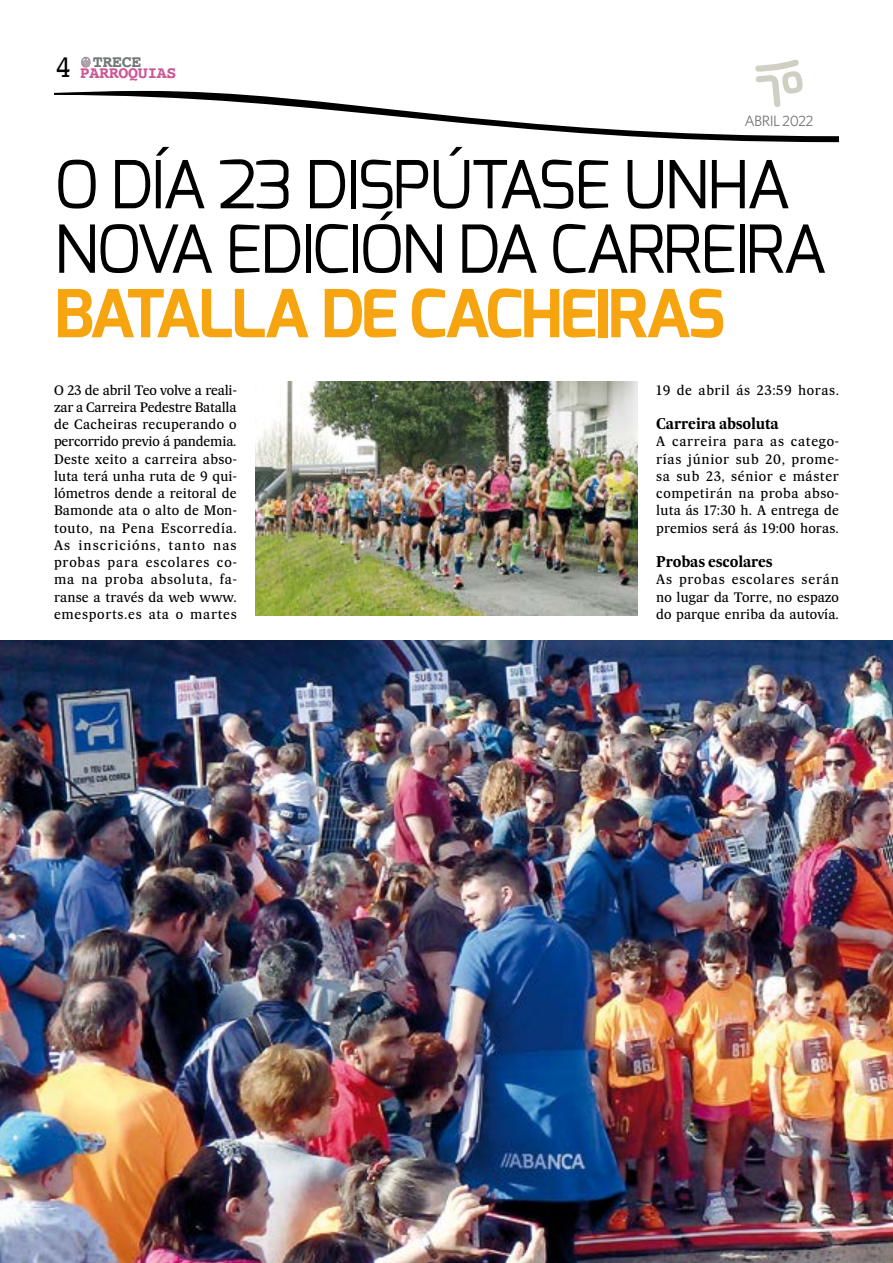
<style>
.page{position:relative;width:893px;height:1263px;background:#fff}
.page>*{position:absolute;margin:0;border:0;box-sizing:border-box;transform-origin:0 0}
.t1{font:66px/64.5px "Exo";letter-spacing:-.04em;color:#000}
.t2{font:700 66px "Exo";letter-spacing:-.04em;color:#f6a511}
.t3{font:31.5px "Courier";color:#000}
.t4{font:700 16.65px "Courier";letter-spacing:-.02em;color:#ca5796}
.t5{font:700 16.65px "Courier";letter-spacing:-.02em;color:#737576}
.t6{font:700 15px "Majerit Body";letter-spacing:-.01em;color:#000}
.t7{font:15px "Whitney";letter-spacing:-.04em;color:#737576}
.t8{font:13.2px/17.2px "Majerit Body";letter-spacing:.01em;color:#000;text-align:justify}
.t9{font:13.2px "Majerit Body";letter-spacing:.045em;color:#000}
</style>
<div class="page">
<img style="left:0;top:640px;width:893px;height:623px">
<img style="left:256px;top:382px;width:381px;height:233px">
<svg style="left:54px;top:58px;width:785px;height:84px"></svg>
<h2 class="t3" style="left:54px;top:43px;width:20px">4</h2>
<p class="t5" style="left:93px;top:48px;width:50px">TRECE</p>
<p class="t4" style="left:80px;top:60px;width:98px">PARROQUIAS</p>
<p class="t7" style="left:744px;top:110px;width:71px">ABRIL 2022</p>
<h1 class="t1" style="left:54px;top:152px;width:774px">O DÍA 23 DISPÚTASE UNHA<br>NOVA EDICIÓN DA CARREIRA</h1>
<h1 class="t2" style="left:54px;top:271px;width:673px">BATALLA DE CACHEIRAS</h1>
<p class="t8" style="left:54px;top:381px;width:184px">O 23 de abril Teo volve a reali&shy;zar a Carreira Pedestre Batalla de Cacheiras recuperando o percorrido previo á pandemia.<br>Deste xeito a carreira abso&shy;luta terá unha ruta de 9 qui&shy;lómetros dende a reitoral de Bamonde ata o alto de Mon&shy;touto, na Pena Escorredía.<br>As inscricións, tanto nas probas para escolares co&shy;ma na proba absoluta, fa&shy;ranse a través da web www. emesports.es ata o martes</p>
<p class="t9" style="left:656px;top:381px;width:184px">19 de abril ás 23:59 horas.</p>
<p class="t6" style="left:656px;top:414px;width:124px">Carreira absoluta</p>
<p class="t8" style="left:656px;top:433px;width:184px">A carreira para as catego&shy;rías júnior sub 20, prome&shy;sa sub 23, sénior e máster competirán na proba abso&shy;luta ás 17:30 h. A entrega de premios será ás 19:00 horas.</p>
<p class="t6" style="left:656px;top:552px;width:118px">Probas escolares</p>
<p class="t8" style="left:656px;top:571px;width:184px">As probas escolares serán no lugar da Torre, no espazo do parque enriba da autovía.</p>
</div>
